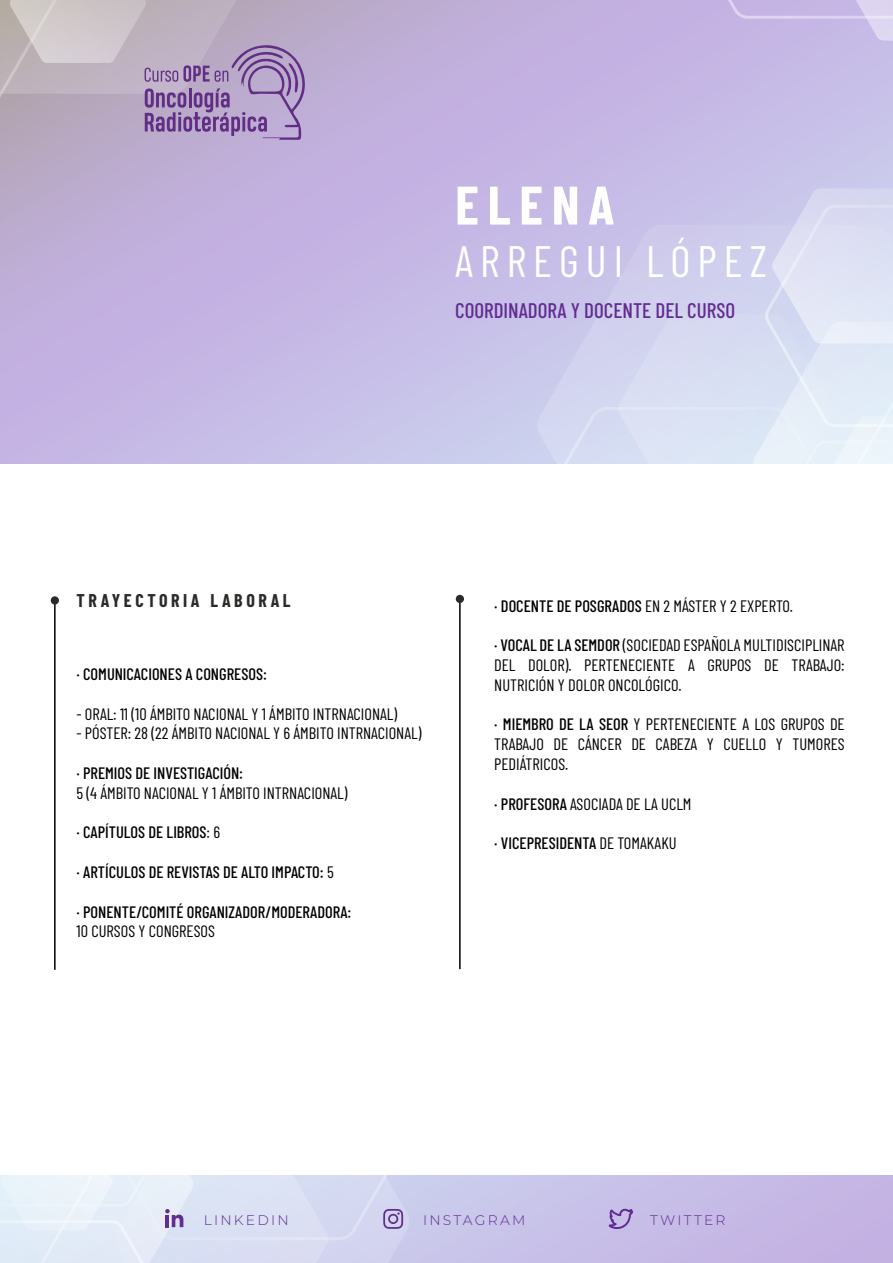
<style>
.page{position:relative;width:893px;height:1263px;background:#fff}
.page>*{position:absolute;margin:0;border:0;box-sizing:border-box;transform-origin:0 0}
.t1{font:700 54.15px "Barlow Condensed";letter-spacing:.16em;color:#fff}
.t2{font:43.95px "Barlow Condensed";letter-spacing:.16em;color:#fff}
.t3{font:500 21px "Barlow Condensed";color:#622d91}
.t4{font:700 18px "Barlow Condensed";letter-spacing:.2em;color:#2a2a29}
.t5{font:16.5px/19.8px "Barlow Condensed";color:#000;text-align:justify}
.t6{font:500 16.5px "Barlow Condensed";color:#000}
.t7{font:300 13.95px "Montserrat";letter-spacing:.16em;color:#622d91}
.s1{font-weight:400}
.s2{font-weight:500}
</style>
<div class="page">
<svg style="left:0;top:0;width:893px;height:464px;background:#c3b5e1"></svg>
<svg style="left:506px;top:188px;width:387px;height:276px;background:#d4d6ef"></svg>
<svg style="left:660px;top:0;width:233px;height:41px;background:#c8b9e5"></svg>
<div style="left:0;top:1175px;width:893px;height:88px;background:linear-gradient(to bottom,#c8c1e8,#c6b9e6)"></div>
<svg style="left:609px;top:1209px;width:24px;height:20px"></svg>
<svg style="left:0;top:1175px;width:440px;height:88px;background:#dbe0f3"></svg>
<hr style="left:54px;top:600px;width:2px;height:370px;background:#000">
<div style="left:51px;top:596px;width:8px;height:9px;background:#2a2a29;border-radius:50%"></div>
<hr style="left:459px;top:599px;width:2px;height:370px;background:#000">
<div style="left:456px;top:595px;width:8px;height:8px;background:#2a2a29;border-radius:50%"></div>
<svg style="left:0;top:0;width:310px;height:141px;background:#b7a6be"></svg>
<h1 class="t1" style="left:455px;top:167px;width:161px">ELENA</h1>
<h2 class="t2" style="left:455px;top:230px;width:313px">ARREGUI LÓPEZ</h2>
<p class="t3" style="left:455px;top:295px;width:281px">COORDINADORA Y DOCENTE DEL CURSO</p>
<p class="t4" style="left:76px;top:587px;width:216px">TRAYECTORIA LABORAL</p>
<p class="t6" style="left:76px;top:662px;width:192px">· COMUNICACIONES A CONGRESOS:</p>
<p class="t5" style="left:76px;top:702px;width:322px">- ORAL: 11 (10 ÁMBITO NACIONAL Y 1 ÁMBITO INTRNACIONAL)</p>
<p class="t5" style="left:76px;top:722px;width:346px">- PÓSTER: 28 (22 ÁMBITO NACIONAL Y 6 ÁMBITO INTRNACIONAL)</p>
<p class="t6" style="left:76px;top:761px;width:168px">· PREMIOS DE INVESTIGACIÓN:</p>
<p class="t5" style="left:76px;top:782px;width:272px">5 (4 ÁMBITO NACIONAL Y 1 ÁMBITO INTRNACIONAL)</p>
<p class="t6" style="left:76px;top:821px;width:145px">· CAPÍTULOS DE LIBROS<span class="s1">: 6</span></p>
<p class="t6" style="left:76px;top:860px;width:259px">· ARTÍCULOS DE REVISTAS DE ALTO IMPACTO: <span class="s1">5</span></p>
<p class="t6" style="left:76px;top:900px;width:276px">· PONENTE/COMITÉ ORGANIZADOR/MODERADORA:</p>
<p class="t5" style="left:76px;top:920px;width:140px">10 CURSOS Y CONGRESOS</p>
<p class="t6" style="left:494px;top:594px;width:300px">· DOCENTE DE POSGRADOS <span class="s1">EN 2 MÁSTER Y 2 EXPERTO.</span></p>
<p class="t5" style="left:494px;top:634px;width:352px"><span class="s2">· VOCAL DE LA SEMDOR</span> (SOCIEDAD ESPAÑOLA MULTIDISCIPLINAR DEL DOLOR). PERTENECIENTE A GRUPOS DE TRABAJO:<br>NUTRICIÓN Y DOLOR ONCOLÓGICO.</p>
<p class="t5" style="left:494px;top:713px;width:352px"><span class="s2">· MIEMBRO DE LA SEOR</span> Y PERTENECIENTE A LOS GRUPOS DE TRABAJO DE CÁNCER DE CABEZA Y CUELLO Y TUMORES PEDIÁTRICOS.</p>
<p class="t5" style="left:494px;top:793px;width:199px"><span class="s2">· PROFESORA</span> ASOCIADA DE LA UCLM</p>
<p class="t6" style="left:494px;top:831px;width:184px">· VICEPRESIDENTA <span class="s1">DE TOMAKAKU</span></p>
<p class="t7" style="left:204px;top:1210px;width:86px">LINKEDIN</p>
<p class="t7" style="left:423px;top:1210px;width:104px">INSTAGRAM</p>
<p class="t7" style="left:650px;top:1210px;width:77px">TWITTER</p>
</div>
